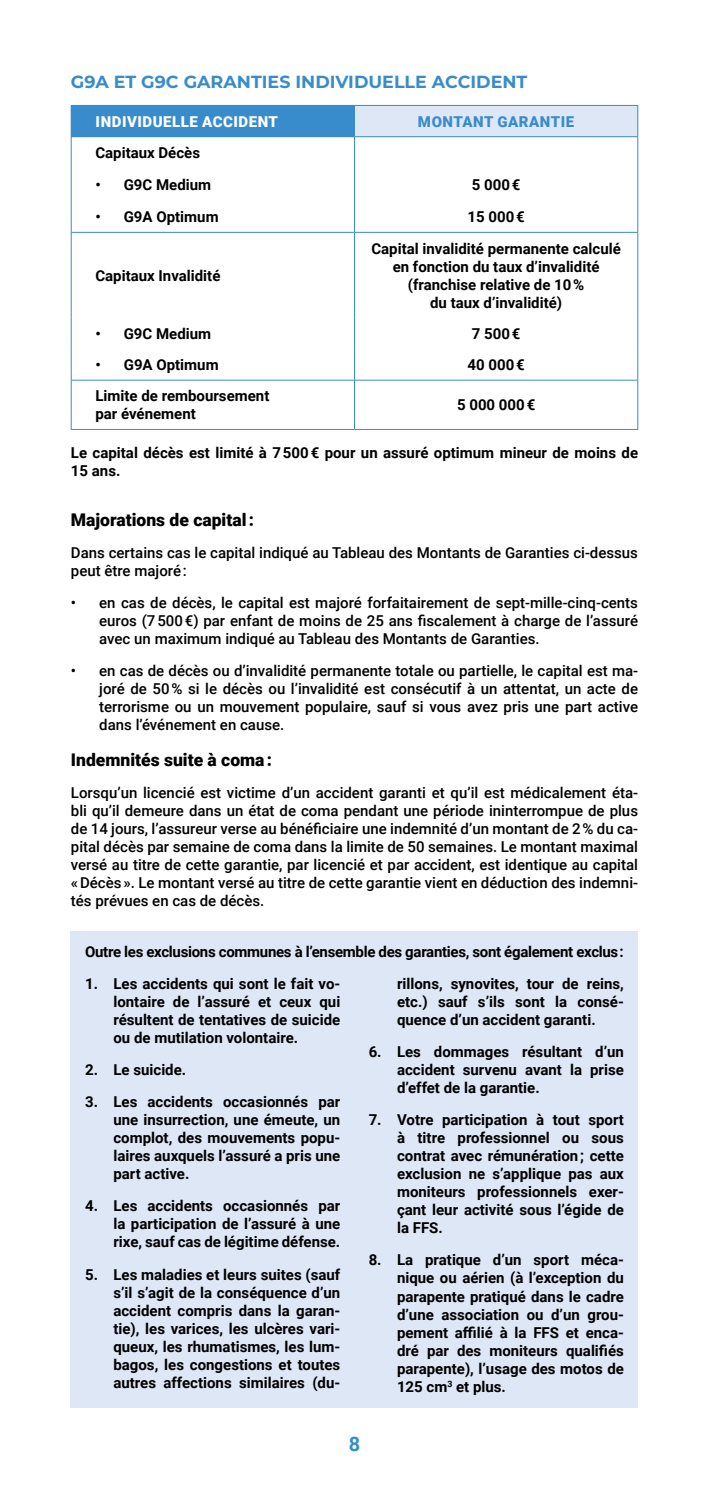
<style>
.page{position:relative;width:709px;height:1489px;background:#fff}
.page>*{position:absolute;margin:0;border:0;box-sizing:border-box;transform-origin:0 0}
.t1{font:700 20px "Roboto";color:#398ccb}
.t2{font:900 17.5px "Roboto";color:#000}
.t3{font:700 17.5px "Montserrat";color:#398ccb}
.t4{font:700 15px/18px "Roboto";color:#000;text-align:justify}
.t5{font:500 15px/18px "Roboto";color:#000;text-align:justify}
.t6{font:700 15px "Roboto";letter-spacing:-.02em;color:#000}
.t7{font:900 15px "Roboto";letter-spacing:.035em;color:#fff}
.t8{font:900 15px "Roboto";letter-spacing:.035em;color:#398ccb}
</style>
<div class="page">
<div style="left:71px;top:105px;width:283px;height:32px;background:#398ccb"></div>
<div style="left:354px;top:105px;width:283px;height:32px;background:#dee7f6"></div>
<hr style="left:354px;top:105px;width:284px;height:1px;background:#398ccb">
<hr style="left:354px;top:106px;width:1px;height:30px;background:#398ccb">
<hr style="left:637px;top:106px;width:1px;height:30px;background:#398ccb">
<hr style="left:71px;top:137px;width:1px;height:95px;background:#398ccb">
<hr style="left:354px;top:136px;width:284px;height:1px;background:#398ccb">
<hr style="left:354px;top:137px;width:1px;height:95px;background:#398ccb">
<hr style="left:637px;top:137px;width:1px;height:95px;background:#398ccb">
<hr style="left:71px;top:232px;width:283px;height:1px;background:#398ccb">
<hr style="left:71px;top:233px;width:1px;height:84px;background:#398ccb">
<hr style="left:354px;top:232px;width:284px;height:1px;background:#398ccb">
<hr style="left:354px;top:233px;width:1px;height:84px;background:#398ccb">
<hr style="left:637px;top:233px;width:1px;height:84px;background:#398ccb">
<hr style="left:71px;top:317px;width:1px;height:32px;background:#398ccb">
<hr style="left:354px;top:317px;width:1px;height:32px;background:#398ccb">
<hr style="left:637px;top:317px;width:1px;height:32px;background:#398ccb">
<hr style="left:71px;top:349px;width:1px;height:31px;background:#398ccb">
<hr style="left:354px;top:349px;width:1px;height:31px;background:#398ccb">
<hr style="left:637px;top:349px;width:1px;height:31px;background:#398ccb">
<hr style="left:71px;top:380px;width:283px;height:1px;background:#398ccb">
<hr style="left:71px;top:380px;width:1px;height:49px;background:#398ccb">
<hr style="left:354px;top:380px;width:284px;height:1px;background:#398ccb">
<hr style="left:354px;top:380px;width:1px;height:49px;background:#398ccb">
<hr style="left:637px;top:380px;width:1px;height:49px;background:#398ccb">
<hr style="left:71px;top:429px;width:283px;height:1px;background:#398ccb">
<hr style="left:354px;top:429px;width:284px;height:1px;background:#398ccb">
<div style="left:71px;top:931px;width:567px;height:476px;background:#dee7f6"></div>
<p class="t3" style="left:71px;top:69px;width:458px">G9A ET G9C GARANTIES INDIVIDUELLE ACCIDENT</p>
<p class="t7" style="left:96px;top:111px;width:184px">INDIVIDUELLE ACCIDENT</p>
<p class="t8" style="left:418px;top:111px;width:158px">MONTANT GARANTIE</p>
<p class="t4" style="left:95px;top:143px;width:106px">Capitaux Décès</p>
<p class="t4" style="left:95px;top:175px;width:117px">• G9C Medium</p>
<p class="t4" style="left:95px;top:207px;width:125px">• G9A Optimum</p>
<p class="t4" style="left:467px;top:168px;width:59px;line-height:32.2px">5 000 €<br>15 000 €</p>
<p class="t4" style="left:95px;top:266px;width:126px">Capitaux Invalidité</p>
<p class="t4" style="left:371px;top:239px;width:251px;text-align:center">Capital invalidité permanente calculé en fonction du taux d’invalidité (franchise relative de 10 %<br>du taux d’invalidité)</p>
<p class="t4" style="left:95px;top:324px;width:117px">• G9C Medium</p>
<p class="t4" style="left:472px;top:324px;width:50px">7 500 €</p>
<p class="t4" style="left:95px;top:355px;width:125px">• G9A Optimum</p>
<p class="t4" style="left:467px;top:355px;width:59px">40 000 €</p>
<p class="t4" style="left:95px;top:386px;width:175px">Limite de remboursement par événement</p>
<p class="t4" style="left:457px;top:395px;width:80px">5 000 000 €</p>
<p class="t4" style="left:71px;top:443px;width:568px">Le capital décès est limité à 7 500 € pour un assuré optimum mineur de moins de<br>15 ans.</p>
<p class="t2" style="left:71px;top:507px;width:185px">Majorations de capital :</p>
<p class="t5" style="left:71px;top:543px;width:568px">Dans certains cas le capital indiqué au Tableau des Montants de Garanties ci-dessus peut être majoré :</p>
<p class="t5" style="left:99px;top:593px;width:540px;text-indent:-28px">• en cas de décès, le capital est majoré forfaitairement de sept-mille-cinq-cents euros (7 500 €) par enfant de moins de 25 ans fiscalement à charge de l’assuré avec un maximum indiqué au Tableau des Montants de Garanties.</p>
<p class="t5" style="left:99px;top:661px;width:540px;text-indent:-28px">• en cas de décès ou d’invalidité permanente totale ou partielle, le capital est ma&shy;joré de 50 % si le décès ou l’invalidité est consécutif à un attentat, un acte de terrorisme ou un mouvement populaire, sauf si vous avez pris une part active dans l’événement en cause.</p>
<p class="t2" style="left:71px;top:747px;width:203px">Indemnités suite à coma :</p>
<p class="t5" style="left:71px;top:782px;width:568px">Lorsqu’un licencié est victime d’un accident garanti et qu’il est médicalement éta&shy;bli qu’il demeure dans un état de coma pendant une période ininterrompue de plus de 14 jours, l’assureur verse au bénéficiaire une indemnité d’un montant de 2 % du ca&shy;pital décès par semaine de coma dans la limite de 50 semaines. Le montant maximal versé au titre de cette garantie, par licencié et par accident, est identique au capital « Décès ». Le montant versé au titre de cette garantie vient en déduction des indemni&shy;tés prévues en cas de décès.</p>
<p class="t6" style="left:85px;top:940px;width:540px">Outre les exclusions communes à l’ensemble des garanties, sont également exclus :</p>
<p class="t4" style="left:113px;top:973px;width:228px;text-indent:-28px">1. Les accidents qui sont le fait vo&shy;lontaire de l’assuré et ceux qui résultent de tentatives de suicide ou de mutilation volontaire.</p>
<p class="t4" style="left:85px;top:1060px;width:103px">2. Le suicide.</p>
<p class="t4" style="left:113px;top:1092px;width:228px;text-indent:-28px">3. Les accidents occasionnés par une insurrection, une émeute, un complot, des mouvements popu&shy;laires auxquels l’assuré a pris une part active.</p>
<p class="t4" style="left:113px;top:1196px;width:228px;text-indent:-28px">4. Les accidents occasionnés par la participation de l’assuré à une rixe, sauf cas de légitime défense.</p>
<p class="t4" style="left:113px;top:1264px;width:228px;text-indent:-28px">5. Les maladies et leurs suites (sauf s’il s’agit de la conséquence d’un accident compris dans la garan&shy;tie), les varices, les ulcères vari&shy;queux, les rhumatismes, les lum&shy;bagos, les congestions et toutes autres affections similaires (du-</p>
<p class="t4" style="left:397px;top:973px;width:228px">rillons, synovites, tour de reins, etc.) sauf s’ils sont la consé&shy;quence d’un accident garanti.</p>
<p class="t4" style="left:397px;top:1042px;width:228px;text-indent:-28px">6. Les dommages résultant d’un accident survenu avant la prise d’effet de la garantie.</p>
<p class="t4" style="left:397px;top:1110px;width:228px;text-indent:-28px">7. Votre participation à tout sport à titre professionnel ou sous contrat avec rémunération ; cette exclusion ne s’applique pas aux moniteurs professionnels exer&shy;çant leur activité sous l’égide de la FFS.</p>
<p class="t4" style="left:397px;top:1250px;width:228px;text-indent:-28px">8. La pratique d’un sport méca&shy;nique ou aérien (à l’exception du parapente pratiqué dans le cadre d’une association ou d’un grou&shy;pement affilié à la FFS et enca&shy;dré par des moniteurs qualifiés parapente), l’usage des motos de 125 cm<sup>3</sup> et plus.</p>
<h1 class="t1" style="left:349px;top:1429px;width:13px">8</h1>
</div>
